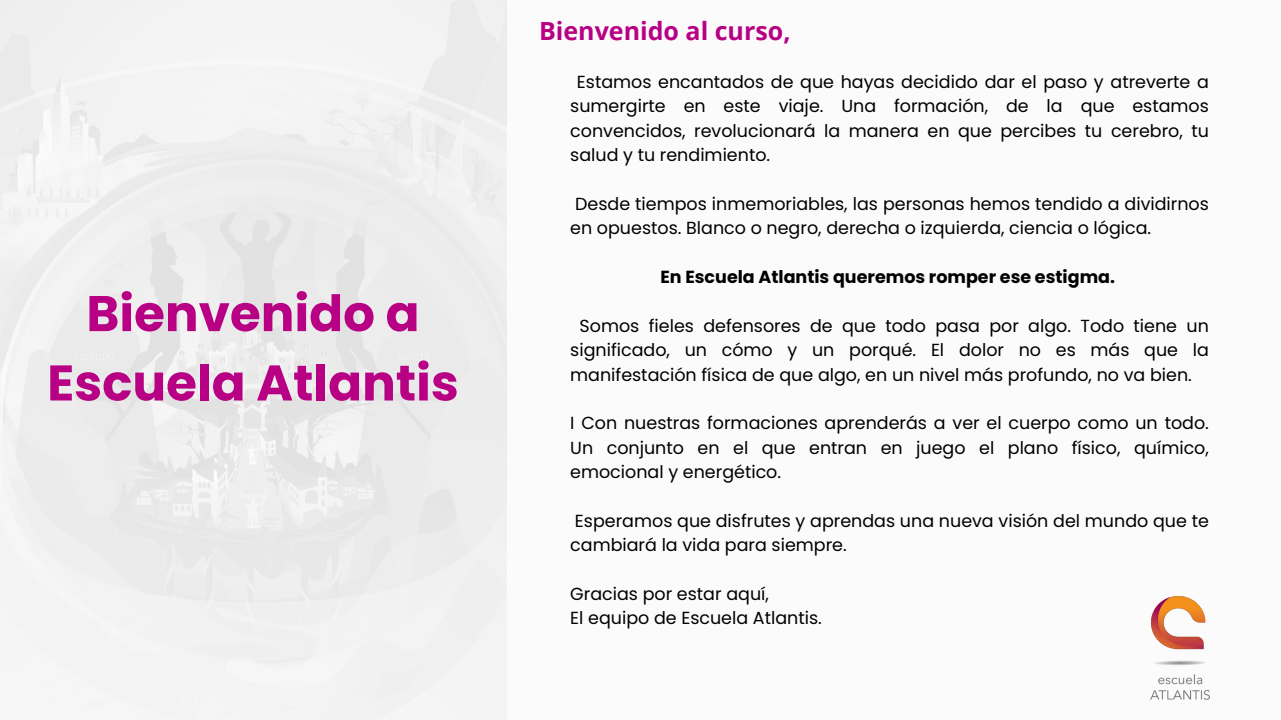
<style>
.page{position:relative;width:1281px;height:720px;background:#fff}
.page>*{position:absolute;margin:0;border:0;box-sizing:border-box;transform-origin:0 0}
.t1{font:700 50px/69.4px "Poppins";color:#b80085;text-align:center}
.t2{font:700 25px "Open Sans";color:#b80085}
.t3{font:17.5px/24.4px "Poppins";color:#000;text-align:justify}
.t4{font:700 17.5px "Poppins";color:#000}
</style>
<div class="page">
<div style="left:0;top:0;width:1281px;height:720px;background:linear-gradient(to right,#ededed,#fff)"></div>
<img style="left:1151px;top:674px;width:58px;height:26px">
<img style="left:1151px;top:596px;width:55px;height:69px">
<p class="t1" style="left:47px;top:279px;width:413px">Bienvenido a<br>Escuela Atlantis</p>
<p class="t2" style="left:539px;top:13px;width:253px">Bienvenido al curso,</p>
<p class="t3" style="left:570px;top:70px;width:640px;text-indent:7px">Estamos encantados de que hayas decidido dar el paso y atreverte a sumergirte en este viaje. Una formación, de la que estamos convencidos, revolucionará la manera en que percibes tu cerebro, tu salud y tu rendimiento.</p>
<h3 class="t3" style="left:570px;top:192px;width:640px">Desde tiempos inmemoriables, las personas hemos tendido a dividirnos en opuestos. Blanco o negro, derecha o izquierda, ciencia o lógica.</h3>
<p class="t4" style="left:660px;top:265px;width:456px">En Escuela Atlantis queremos romper ese estigma.</p>
<p class="t3" style="left:570px;top:314px;width:640px;text-indent:9px">Somos fieles defensores de que todo pasa por algo. Todo tiene un significado, un cómo y un porqué. El dolor no es más que la manifestación física de que algo, en un nivel más profundo, no va bien.</p>
<p class="t3" style="left:570px;top:411px;width:640px">I Con nuestras formaciones aprenderás a ver el cuerpo como un todo.<br>Un conjunto en el que entran en juego el plano físico, químico, emocional y energético.</p>
<p class="t3" style="left:570px;top:509px;width:640px">Esperamos que disfrutes y aprendas una nueva visión del mundo que te cambiará la vida para siempre.</p>
<p class="t3" style="left:570px;top:582px;width:200px">Gracias por estar aquí,</p>
<p class="t3" style="left:570px;top:606px;width:253px">El equipo de Escuela Atlantis.</p>
</div>
